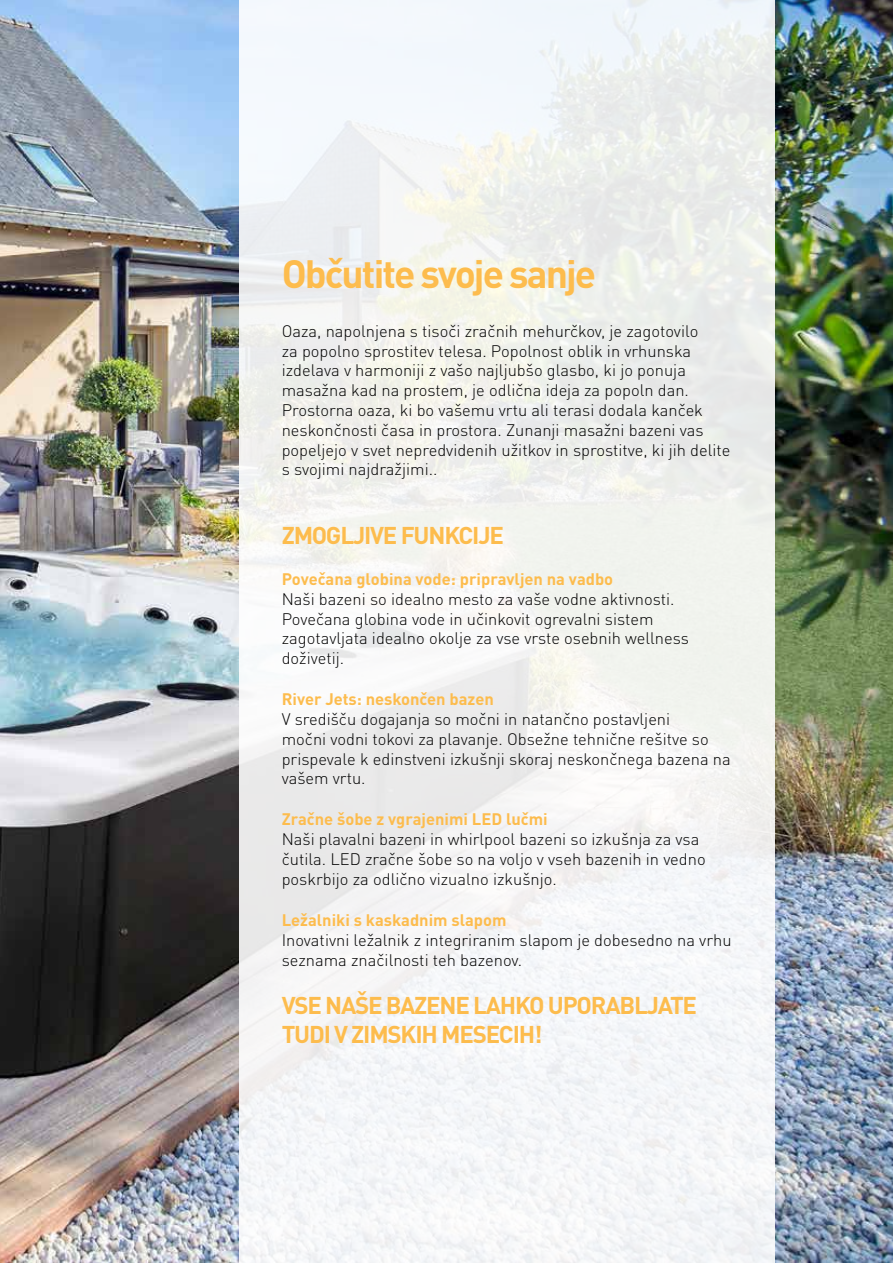
<style>
.page{position:relative;width:893px;height:1263px;background:#fff}
.page>*{position:absolute;margin:0;border:0;box-sizing:border-box;transform-origin:0 0}
.t1{font:700 39px "DIN Pro";letter-spacing:-.05em;color:#fdbc4d}
.t2{font:700 24px/28.8px "DIN Pro";letter-spacing:-.05em;color:#fdbc4d}
.t3{font:300 16.5px/19.8px "DIN Pro";color:#000}
.t4{font:700 16.5px "DIN Pro";color:#fdbc4d}
</style>
<div class="page">
<img style="left:0;top:0;width:893px;height:1263px">
<div style="left:239px;top:0;width:536px;height:1263px;background:#f3f4f3"></div>
<h1 class="t1" style="left:282px;top:242px;width:316px">Občutite svoje sanje</h1>
<p class="t3" style="left:282px;top:320px;width:450px">Oaza, napolnjena s tisoči zračnih mehurčkov, je zagotovilo<br>za popolno sprostitev telesa. Popolnost oblik in vrhunska izdelava v harmoniji z vašo najljubšo glasbo, ki jo ponuja masažna kad na prostem, je odlična ideja za popoln dan.<br>Prostorna oaza, ki bo vašemu vrtu ali terasi dodala kanček neskončnosti časa in prostora. Zunanji masažni bazeni vas popeljejo v svet nepredvidenih užitkov in sprostitve, ki jih delite s svojimi najdražjimi..</p>
<h2 class="t2" style="left:282px;top:518px;width:224px">ZMOGLJIVE FUNKCIJE</h2>
<p class="t4" style="left:282px;top:565px;width:333px">Povečana globina vode: pripravljen na vadbo</p>
<p class="t3" style="left:282px;top:587px;width:409px">Naši bazeni so idealno mesto za vaše vodne aktivnosti.<br>Povečana globina vode in učinkovit ogrevalni sistem zagotavljata idealno okolje za vse vrste osebnih wellness doživetij.</p>
<p class="t4" style="left:282px;top:685px;width:214px">River Jets: neskončen bazen</p>
<p class="t3" style="left:282px;top:708px;width:451px">V središču dogajanja so močni in natančno postavljeni<br>močni vodni tokovi za plavanje. Obsežne tehnične rešitve so prispevale k edinstveni izkušnji skoraj neskončnega bazena na vašem vrtu.</p>
<p class="t4" style="left:282px;top:806px;width:268px">Zračne šobe z vgrajenimi LED lučmi</p>
<p class="t3" style="left:282px;top:828px;width:425px">Naši plavalni bazeni in whirlpool bazeni so izkušnja za vsa čutila. LED zračne šobe so na voljo v vseh bazenih in vedno poskrbijo za odlično vizualno izkušnjo.</p>
<p class="t4" style="left:282px;top:906px;width:226px">Ležalniki s kaskadnim slapom</p>
<p class="t3" style="left:282px;top:928px;width:451px">Inovativni ležalnik z integriranim slapom je dobesedno na vrhu seznama značilnosti teh bazenov.</p>
<h2 class="t2" style="left:282px;top:988px;width:417px">VSE NAŠE BAZENE LAHKO UPORABLJATE<br>TUDI V ZIMSKIH MESECIH!</h2>
</div>
